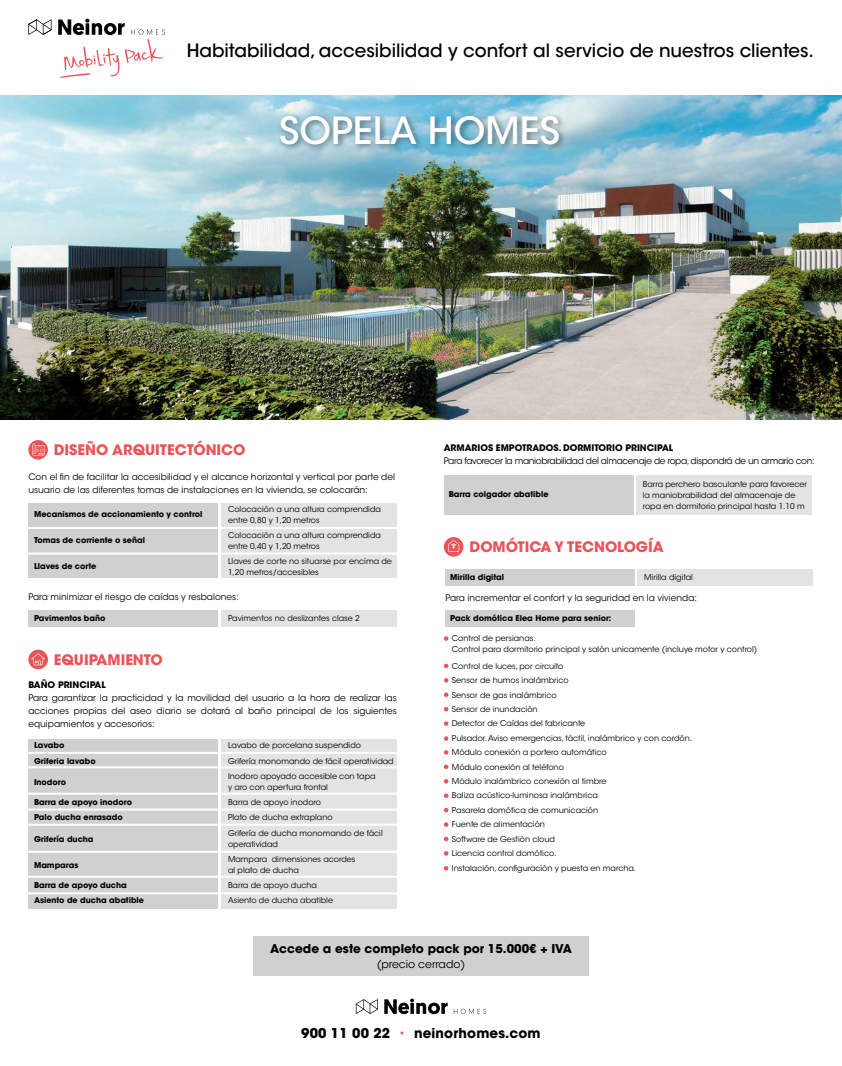
<style>
.page{position:relative;width:842px;height:1066px;background:#fff}
.page>*{position:absolute;margin:0;border:0;box-sizing:border-box;transform-origin:0 0}
.t1{font:500 37.2px "ITC Avant Garde Std";color:#fff}
.t2{font:500 18.3px "ITC Avant Garde Std";color:#000}
.t3{font:700 14.4px "ITC Avant Garde Std";color:#ea5357}
.t4{font:700 13.5px "ITC Avant Garde Std";letter-spacing:.01em;color:#000}
.t5{font:700 12.1px "ITC Avant Garde Std";color:#000}
.t6{font:10.9px "ITC Avant Garde Std";color:#000}
.t7{font:9px/13px "ITC Avant Garde Std";color:#000}
.t8{font:9px "ITC Avant Garde Std";letter-spacing:-.035em;color:#000}
.t9{font:700 9px "ITC Avant Garde Std";color:#000}
.t10{font:8px/14.4px "ITC Avant Garde Std";color:#000}
.t11{font:700 8px "ITC Avant Garde Std";color:#000}
.s1{font-weight:400;color:#ea5357}
</style>
<div class="page">
<img style="left:0;top:95px;width:842px;height:325px">
<svg style="left:28px;top:19px;width:24px;height:16px"></svg>
<svg style="left:58px;top:19px;width:107px;height:59px"></svg>
<svg style="left:28px;top:440px;width:20px;height:20px"></svg>
<svg style="left:32px;top:443px;width:12px;height:13px"></svg>
<svg style="left:28px;top:650px;width:20px;height:19px"></svg>
<svg style="left:31px;top:653px;width:14px;height:12px"></svg>
<svg style="left:444px;top:537px;width:19px;height:20px"></svg>
<svg style="left:448px;top:540px;width:11px;height:12px"></svg>
<div style="left:277px;top:112px;width:290px;height:40px;background:#0d2026;opacity:.55"></div>
<div style="left:28px;top:503px;width:190px;height:75px;background:#d0d0d0"></div>
<div style="left:28px;top:739px;width:190px;height:170px;background:#d0d0d0"></div>
<div style="left:28px;top:610px;width:190px;height:16px;background:#d0d0d0"></div>
<div style="left:221px;top:503px;width:176px;height:75px;background:#e3e3e3"></div>
<div style="left:221px;top:739px;width:176px;height:170px;background:#e3e3e3"></div>
<div style="left:221px;top:610px;width:176px;height:16px;background:#e3e3e3"></div>
<hr style="left:27px;top:527px;width:371px;height:2px;background:#fff">
<hr style="left:27px;top:752px;width:371px;height:2px;background:#fff">
<hr style="left:27px;top:552px;width:371px;height:2px;background:#fff">
<hr style="left:27px;top:766px;width:371px;height:2px;background:#fff">
<hr style="left:27px;top:793px;width:371px;height:2px;background:#fff">
<hr style="left:27px;top:808px;width:371px;height:2px;background:#fff">
<hr style="left:27px;top:824px;width:371px;height:2px;background:#fff">
<hr style="left:27px;top:851px;width:371px;height:2px;background:#fff">
<hr style="left:27px;top:876px;width:371px;height:2px;background:#fff">
<hr style="left:27px;top:892px;width:371px;height:2px;background:#fff">
<svg style="left:454px;top:1009px;width:32px;height:5px"></svg>
<svg style="left:356px;top:999px;width:22px;height:15px"></svg>
<svg style="left:384px;top:998px;width:64px;height:16px"></svg>
<div style="left:444px;top:476px;width:190px;height:39px;background:#d0d0d0"></div>
<div style="left:637px;top:476px;width:175px;height:39px;background:#e3e3e3"></div>
<div style="left:445px;top:569px;width:189px;height:16px;background:#d0d0d0"></div>
<div style="left:445px;top:610px;width:189px;height:16px;background:#d0d0d0"></div>
<div style="left:637px;top:569px;width:176px;height:16px;background:#e3e3e3"></div>
<svg style="left:444px;top:636px;width:4px;height:5px"></svg>
<svg style="left:444px;top:664px;width:4px;height:4px"></svg>
<svg style="left:444px;top:678px;width:4px;height:5px"></svg>
<svg style="left:444px;top:692px;width:4px;height:5px"></svg>
<svg style="left:444px;top:707px;width:4px;height:4px"></svg>
<svg style="left:444px;top:721px;width:4px;height:5px"></svg>
<svg style="left:444px;top:736px;width:4px;height:5px"></svg>
<svg style="left:444px;top:750px;width:4px;height:5px"></svg>
<svg style="left:444px;top:764px;width:4px;height:5px"></svg>
<svg style="left:444px;top:779px;width:4px;height:4px"></svg>
<svg style="left:444px;top:793px;width:4px;height:5px"></svg>
<svg style="left:444px;top:808px;width:4px;height:4px"></svg>
<svg style="left:444px;top:822px;width:4px;height:5px"></svg>
<svg style="left:444px;top:837px;width:4px;height:4px"></svg>
<svg style="left:444px;top:851px;width:4px;height:5px"></svg>
<svg style="left:444px;top:866px;width:4px;height:4px"></svg>
<div style="left:253px;top:936px;width:336px;height:40px;background:#d0d0d0"></div>
<h2 class="t2" style="left:187px;top:39px;width:629px">Habitabilidad, accesibilidad y confort al servicio de nuestros clientes.</h2>
<h1 class="t1" style="left:279px;top:107px;width:283px">SOPELA HOMES</h1>
<h3 class="t3" style="left:54px;top:440px;width:193px">DISEÑO ARQUITECTÓNICO</h3>
<p class="t7" style="left:28px;top:470px;width:368px">Con el fin de facilitar la accesibilidad y el alcance horizontal y vertical por parte del usuario de las diferentes tomas de instalaciones en la vivienda, se colocarán:</p>
<p class="t11" style="left:34px;top:508px;width:170px">Mecanismos de accionamiento y control</p>
<p class="t10" style="left:228px;top:503px;width:154px;line-height:11px">Colocación a una altura comprendida entre 0,80 y 1,20 metros</p>
<p class="t11" style="left:34px;top:535px;width:112px">Tomas de corriente o señal</p>
<p class="t10" style="left:228px;top:530px;width:154px;line-height:11px">Colocación a una altura comprendida entre 0,40 y 1,20 metros</p>
<p class="t11" style="left:34px;top:561px;width:64px">Llaves de corte</p>
<p class="t10" style="left:228px;top:556px;width:165px;line-height:11px">Llaves de corte no situarse por encima de<br>1,20 metros/accesibles</p>
<p class="t11" style="left:34px;top:612px;width:73px">Pavimentos baño</p>
<p class="t10" style="left:228px;top:611px;width:133px">Pavimentos no deslizantes clase 2</p>
<p class="t7" style="left:28px;top:590px;width:212px">Para minimizar el riesgo de caídas y resbalones:</p>
<h3 class="t3" style="left:54px;top:650px;width:111px">EQUIPAMIENTO</h3>
<p class="t9" style="left:28px;top:679px;width:79px">BAÑO PRINCIPAL</p>
<p class="t7" style="left:28px;top:692px;width:370px;text-align:justify">Para garantizar la practicidad y la movilidad del usuario a la hora de realizar las acciones propias del aseo diario se dotará al baño principal de los siguientes equipamientos y accesorios:</p>
<p class="t11" style="left:34px;top:740px;width:32px">Lavabo</p>
<p class="t10" style="left:228px;top:738px;width:134px">Lavabo de porcelana suspendido</p>
<p class="t11" style="left:34px;top:755px;width:63px">Griferia lavabo</p>
<p class="t10" style="left:228px;top:754px;width:167px">Grifería monomando de fácil operatividad</p>
<p class="t11" style="left:34px;top:777px;width:33px">Inodoro</p>
<p class="t10" style="left:228px;top:771px;width:149px;line-height:11px">Inodoro apoyado accesible con tapa y aro con apertura frontal</p>
<p class="t11" style="left:34px;top:797px;width:99px">Barra de apoyo inodoro</p>
<p class="t10" style="left:228px;top:795px;width:94px">Barra de apoyo inodoro</p>
<p class="t11" style="left:34px;top:812px;width:90px">Palo ducha enrasado</p>
<p class="t10" style="left:228px;top:810px;width:106px">Plato de ducha extraplano</p>
<p class="t11" style="left:34px;top:833px;width:61px">Grifería ducha</p>
<p class="t10" style="left:228px;top:827px;width:156px;line-height:11px">Grifería de ducha monomando de fácil operatividad</p>
<p class="t11" style="left:34px;top:860px;width:46px">Mamparas</p>
<p class="t10" style="left:228px;top:854px;width:129px;line-height:11px">Mampara dimensiones acordes al plato de ducha</p>
<p class="t11" style="left:34px;top:880px;width:94px">Barra de apoyo ducha</p>
<p class="t10" style="left:228px;top:878px;width:90px">Barra de apoyo ducha</p>
<p class="t11" style="left:34px;top:895px;width:112px">Asiento de ducha abatible</p>
<p class="t10" style="left:228px;top:893px;width:107px">Asiento de ducha abatible</p>
<p class="t9" style="left:444px;top:442px;width:231px">ARMARIOS EMPOTRADOS. DORMITORIO PRINCIPAL</p>
<p class="t8" style="left:444px;top:455px;width:372px">Para favorecer la maniobrabilidad del almacenaje de ropa, dispondrá de un armario con:</p>
<p class="t11" style="left:449px;top:489px;width:101px">Barra colgador abatible</p>
<p class="t10" style="left:643px;top:479px;width:166px;line-height:11px">Barra perchero basculante para favorecer la maniobrabilidad del almacenaje de ropa en dormitorio principal hasta 1.10 m</p>
<h3 class="t3" style="left:470px;top:537px;width:196px">DOMÓTICA Y TECNOLOGÍA</h3>
<p class="t11" style="left:450px;top:572px;width:55px">Mirilla digital</p>
<p class="t10" style="left:644px;top:570px;width:50px">Mirilla digital</p>
<p class="t11" style="left:450px;top:612px;width:163px">Pack domótica Elea Home para senior:</p>
<p class="t7" style="left:445px;top:591px;width:253px">Para incrementar el confort y la seguridad en la vivienda:</p>
<p class="t10" style="left:452px;top:633px;width:307px;line-height:11px">Control de persianas.<br>Control para dormitorio principal y salón unicamente (incluye motor y control)</p>
<p class="t10" style="left:452px;top:659px;width:242px">Control de luces, por circuito<br>Sensor de humos inalámbrico<br>Sensor de gas inalámbrico<br>Sensor de inundación<br>Detector de Caídas del fabricante<br>Pulsador. Aviso emergencias, táctil, inalámbrico y con cordón.<br>Módulo conexión a portero automático<br>Módulo conexión al teléfono<br>Módulo inalámbrico conexión al timbre<br>Baliza acústico-luminosa inalámbrica<br>Pasarela domótica de comunicación<br>Fuente de alimentación<br>Software de Gestión cloud<br>Licencia control domótico.<br>Instalación, configuración y puesta en marcha.</p>
<h3 class="t5" style="left:270px;top:940px;width:303px">Accede a este completo pack por 15.000€ + IVA</h3>
<h3 class="t6" style="left:377px;top:958px;width:90px">(precio cerrado)</h3>
<h3 class="t4" style="left:301px;top:1024px;width:241px">900 11 00 22 <span class="s1">•</span> neinorhomes.com</h3>
</div>
